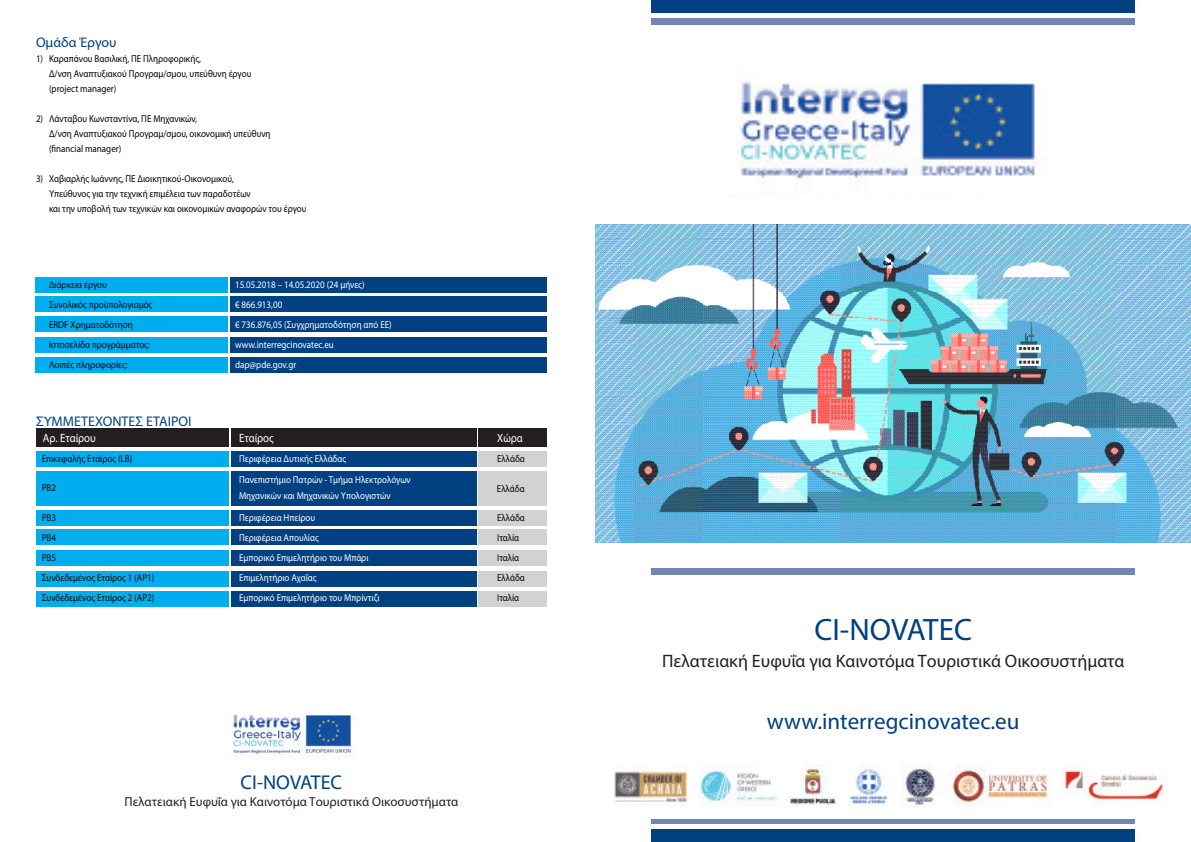
<style>
.page{position:relative;width:1191px;height:842px;background:#fff}
.page>*{position:absolute;margin:0;border:0;box-sizing:border-box;transform-origin:0 0}
.t1{font:31px "Myriad Pro";color:#014081}
.t2{font:23px "Myriad Pro";color:#014081}
.t3{font:20px "Myriad Pro";color:#014081}
.t4{font:18px "Myriad Pro";color:#231f20}
.t5{font:14px "Myriad Pro";color:#014081}
.t6{font:13px "Myriad Pro";color:#231f20}
.t7{font:12px "Myriad Pro";color:#fff;scale:.9 1}
.t8{font:10px "Myriad Pro";color:#040503;scale:.9 1}
.t9{font:10px "Myriad Pro";color:#fff;scale:.9 1}
</style>
<div class="page">
<div style="left:36px;top:277px;width:192px;height:15px;background:#00aeef"></div>
<div style="left:36px;top:296px;width:192px;height:16px;background:#00aeef"></div>
<div style="left:36px;top:317px;width:192px;height:15px;background:#00aeef"></div>
<div style="left:36px;top:337px;width:192px;height:16px;background:#00aeef"></div>
<div style="left:36px;top:358px;width:192px;height:15px;background:#00aeef"></div>
<div style="left:230px;top:277px;width:317px;height:15px;background:#014081"></div>
<div style="left:230px;top:296px;width:317px;height:16px;background:#014081"></div>
<div style="left:230px;top:317px;width:317px;height:15px;background:#014081"></div>
<div style="left:230px;top:337px;width:317px;height:16px;background:#014081"></div>
<div style="left:230px;top:358px;width:317px;height:15px;background:#014081"></div>
<div style="left:478px;top:428px;width:69px;height:19px;background:#231f20"></div>
<div style="left:36px;top:428px;width:192px;height:19px;background:#231f20"></div>
<div style="left:231px;top:428px;width:245px;height:19px;background:#231f20"></div>
<div style="left:478px;top:451px;width:69px;height:15px;background:#d1d2d4"></div>
<div style="left:478px;top:471px;width:69px;height:15px;background:#d1d2d4"></div>
<div style="left:478px;top:491px;width:69px;height:15px;background:#d1d2d4"></div>
<div style="left:478px;top:510px;width:69px;height:16px;background:#d1d2d4"></div>
<div style="left:478px;top:530px;width:69px;height:15px;background:#d1d2d4"></div>
<div style="left:478px;top:550px;width:69px;height:16px;background:#d1d2d4"></div>
<div style="left:478px;top:571px;width:69px;height:15px;background:#d1d2d4"></div>
<div style="left:478px;top:591px;width:69px;height:16px;background:#d1d2d4"></div>
<div style="left:36px;top:451px;width:192px;height:15px;background:#00aeef"></div>
<div style="left:36px;top:471px;width:192px;height:15px;background:#00aeef"></div>
<div style="left:36px;top:491px;width:192px;height:15px;background:#00aeef"></div>
<div style="left:36px;top:510px;width:192px;height:16px;background:#00aeef"></div>
<div style="left:36px;top:530px;width:192px;height:15px;background:#00aeef"></div>
<div style="left:36px;top:550px;width:192px;height:16px;background:#00aeef"></div>
<div style="left:36px;top:571px;width:192px;height:15px;background:#00aeef"></div>
<div style="left:36px;top:591px;width:192px;height:16px;background:#00aeef"></div>
<div style="left:231px;top:451px;width:245px;height:15px;background:#014081"></div>
<div style="left:231px;top:471px;width:245px;height:15px;background:#014081"></div>
<div style="left:231px;top:491px;width:245px;height:15px;background:#014081"></div>
<div style="left:231px;top:510px;width:245px;height:16px;background:#014081"></div>
<div style="left:231px;top:530px;width:245px;height:15px;background:#014081"></div>
<div style="left:231px;top:550px;width:245px;height:16px;background:#014081"></div>
<div style="left:231px;top:571px;width:245px;height:15px;background:#014081"></div>
<div style="left:231px;top:591px;width:245px;height:16px;background:#014081"></div>
<div style="left:651px;top:829px;width:483px;height:13px;background:#014081"></div>
<div style="left:651px;top:0;width:483px;height:13px;background:#014081"></div>
<div style="left:651px;top:818px;width:483px;height:6px;background:#7186b4"></div>
<div style="left:651px;top:18px;width:483px;height:6px;background:#7186b4"></div>
<div style="left:651px;top:568px;width:483px;height:6px;background:#7186b4"></div>
<img style="left:595px;top:224px;width:596px;height:319px">
<img style="left:740px;top:81px;width:303px;height:106px">
<img style="left:233px;top:714px;width:119px;height:43px">
<img style="left:614px;top:764px;width:552px;height:55px">
<div style="left:36px;top:482px;width:192px;height:16px;background:#00aeef"></div>
<div style="left:231px;top:478px;width:245px;height:15px;background:#014081"></div>
<div style="left:478px;top:482px;width:69px;height:16px;background:#d1d2d4"></div>
<p class="t5" style="left:36px;top:33px;width:82px">Ομάδα Έργου</p>
<p class="t8" style="left:36px;top:52px;width:185px">1) Καραπάνου Βασιλική, ΠΕ Πληροφορικής,</p>
<p class="t8" style="left:49px;top:67px;width:226px">Δ/νση Αναπτυξιακού Προγραμ/σμου, υπεύθυνη έργου</p>
<p class="t8" style="left:49px;top:82px;width:76px">(project manager)</p>
<p class="t8" style="left:36px;top:112px;width:180px">2) Λάνταβου Κωνσταντίνα, ΠΕ Μηχανικών,</p>
<p class="t8" style="left:49px;top:127px;width:248px">Δ/νση Αναπτυξιακού Προγραμ/σμου, οικονομική υπεύθυνη</p>
<p class="t8" style="left:49px;top:142px;width:82px">(financial manager)</p>
<p class="t8" style="left:36px;top:172px;width:221px">3) Χαβιαρλής Iωάννης, ΠΕ Διοικητικού-Οικονομικού,</p>
<p class="t8" style="left:49px;top:187px;width:226px">Υπεύθυνος για την τεχνική επιμέλεια των παραδοτέων</p>
<p class="t8" style="left:49px;top:202px;width:288px">και την υποβολή των τεχνικών και οικονομικών αναφορών του έργου</p>
<p class="t8" style="left:49px;top:279px;width:66px">Διάρκεια έργου</p>
<p class="t9" style="left:235px;top:279px;width:145px">15.05.2018 – 14.05.2020 (24 μήνες)</p>
<p class="t8" style="left:49px;top:299px;width:116px">Συνολικός προϋπολογισμός</p>
<p class="t9" style="left:235px;top:299px;width:54px">€ 866.913,00</p>
<p class="t8" style="left:49px;top:319px;width:95px">ERDF Χρηματοδότηση</p>
<p class="t9" style="left:235px;top:319px;width:176px">€ 736.876,05 (Συγχρηματοδότηση από ΕΕ)</p>
<p class="t8" style="left:49px;top:339px;width:114px">Ιστοσελίδα προγράμματος:</p>
<p class="t9" style="left:235px;top:339px;width:111px">www.interregcinovatec.eu</p>
<p class="t8" style="left:49px;top:359px;width:89px">Λοιπές πληροφορίες:</p>
<p class="t9" style="left:235px;top:359px;width:70px">dap@pde.gov.gr</p>
<p class="t5" style="left:36px;top:413px;width:157px">ΣΥΜΜΕΤΕΧΟΝΤΕΣ ΕΤΑΙΡΟΙ</p>
<p class="t7" style="left:43px;top:431px;width:60px">Αρ. Εταίρου</p>
<p class="t7" style="left:239px;top:431px;width:40px">Εταίρος</p>
<p class="t7" style="left:497px;top:431px;width:30px">Χώρα</p>
<p class="t8" style="left:42px;top:453px;width:102px">Επικεφαλής Εταίρος (LB)</p>
<p class="t9" style="left:239px;top:453px;width:121px">Περιφέρεια Δυτικής Ελλάδας</p>
<p class="t8" style="left:497px;top:453px;width:32px">Ελλάδα</p>
<p class="t9" style="left:239px;top:474px;width:192px">Πανεπιστήμιο Πατρών - Τμήμα Ηλεκτρολόγων</p>
<p class="t9" style="left:239px;top:490px;width:170px">Μηχανικών και Μηχανικών Υπολογιστών</p>
<p class="t8" style="left:42px;top:512px;width:17px">PB3</p>
<p class="t9" style="left:239px;top:512px;width:86px">Περιφέρεια Ηπείρου</p>
<p class="t8" style="left:497px;top:512px;width:32px">Ελλάδα</p>
<p class="t8" style="left:42px;top:532px;width:17px">PB4</p>
<p class="t9" style="left:239px;top:532px;width:90px">Περιφέρεια Απουλίας</p>
<p class="t8" style="left:497px;top:532px;width:26px">Ιταλία</p>
<p class="t8" style="left:42px;top:552px;width:17px">PB5</p>
<p class="t9" style="left:239px;top:552px;width:145px">Εμπορικό Επιμελητήριο του Μπάρι</p>
<p class="t8" style="left:497px;top:552px;width:26px">Ιταλία</p>
<p class="t8" style="left:42px;top:572px;width:127px">Συνδεδεμένος Εταίρος 1 (AP1)</p>
<p class="t9" style="left:239px;top:572px;width:88px">Επιμελητήριο Αχαΐας</p>
<p class="t8" style="left:497px;top:572px;width:32px">Ελλάδα</p>
<p class="t8" style="left:42px;top:592px;width:127px">Συνδεδεμένος Εταίρος 2 (AP2)</p>
<p class="t9" style="left:239px;top:592px;width:158px">Εμπορικό Επιμελητήριο του Μπρίντιζι</p>
<p class="t8" style="left:497px;top:592px;width:26px">Ιταλία</p>
<p class="t8" style="left:42px;top:482px;width:17px">PB2</p>
<p class="t8" style="left:497px;top:482px;width:32px">Ελλάδα</p>
<p class="t3" style="left:241px;top:770px;width:103px">CI-NOVATEC</p>
<p class="t6" style="left:124px;top:794px;width:335px">Πελατειακή Ευφυΐα για Καινοτόμα Τουριστικά Οικοσυστήματα</p>
<p class="t1" style="left:814px;top:611px;width:159px">CI-NOVATEC</p>
<p class="t4" style="left:662px;top:650px;width:464px">Πελατειακή Ευφυΐα για Καινοτόμα Τουριστικά Οικοσυστήματα</p>
<p class="t2" style="left:767px;top:707px;width:254px">www.interregcinovatec.eu</p>
</div>
